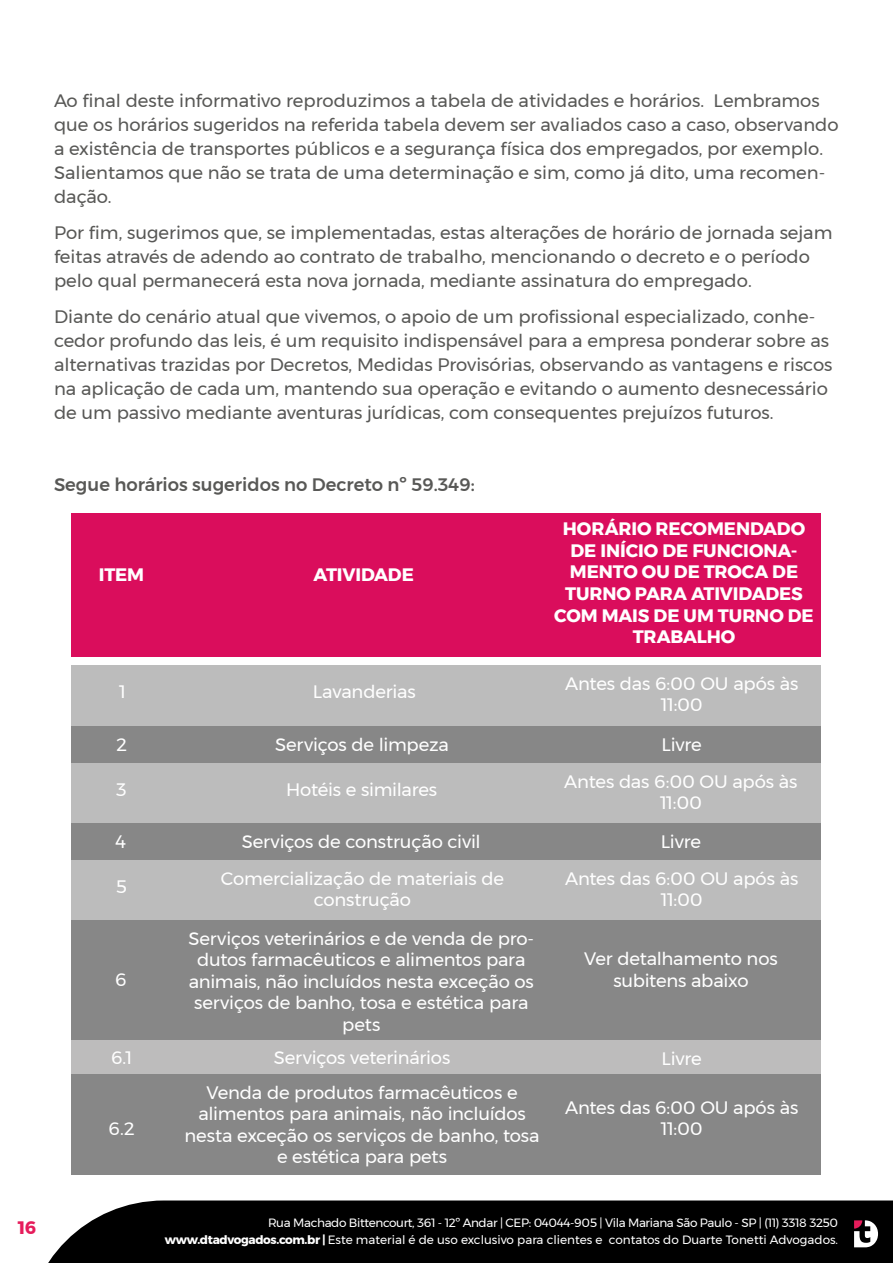
<style>
.page{position:relative;width:893px;height:1263px;background:#fff}
.page>*{position:absolute;margin:0;border:0;box-sizing:border-box;transform-origin:0 0}
.t1{font:18px/24px "Montserrat";color:#585856}
.t2{font:18px/21.6px "Montserrat";letter-spacing:-.01em;color:#fff;text-align:center}
.t3{font:700 18px/21.6px "Montserrat";letter-spacing:-.005em;color:#fff;text-align:center}
.t4{font:500 18px "Montserrat";color:#585856}
.t5{font:700 18px "Montserrat";color:#e61c5b}
.t6{font:12px/17.4px "Montserrat";letter-spacing:-.03em;color:#fff;text-align:right}
.s1{font-weight:700}
</style>
<div class="page">
<div style="left:48px;top:1200px;width:845px;height:63px;background:#000"></div>
<svg style="left:854px;top:1220px;width:24px;height:27px"></svg>
<div style="left:71px;top:665px;width:750px;height:61px;background:#bcbcbc"></div>
<div style="left:71px;top:763px;width:749px;height:60px;background:#bcbcbc"></div>
<div style="left:71px;top:823px;width:749px;height:37px;background:#878787"></div>
<div style="left:71px;top:860px;width:749px;height:60px;background:#bcbcbc"></div>
<div style="left:71px;top:513px;width:749px;height:144px;background:#da0d5c"></div>
<div style="left:71px;top:726px;width:750px;height:37px;background:#878787"></div>
<div style="left:71px;top:920px;width:749px;height:120px;background:#878787"></div>
<div style="left:71px;top:1040px;width:750px;height:37px;background:#bdbcbc"></div>
<div style="left:71px;top:1074px;width:750px;height:100px;background:#878787"></div>
<p class="t1" style="left:54px;top:89px;width:786px">Ao final deste informativo reproduzimos a tabela de atividades e horários. Lembramos que os horários sugeridos na referida tabela devem ser avaliados caso a caso, observando a existência de transportes públicos e a segurança física dos empregados, por exemplo.<br>Salientamos que não se trata de uma determinação e sim, como já dito, uma recomen&shy;dação.</p>
<p class="t1" style="left:54px;top:221px;width:780px">Por fim, sugerimos que, se implementadas, estas alterações de horário de jornada sejam feitas através de adendo ao contrato de trabalho, mencionando o decreto e o período pelo qual permanecerá esta nova jornada, mediante assinatura do empregado.</p>
<p class="t1" style="left:54px;top:305px;width:780px">Diante do cenário atual que vivemos, o apoio de um profissional especializado, conhe&shy;cedor profundo das leis, é um requisito indispensável para a empresa ponderar sobre as alternativas trazidas por Decretos, Medidas Provisórias, observando as vantagens e riscos na aplicação de cada um, mantendo sua operação e evitando o aumento desnecessário de um passivo mediante aventuras jurídicas, com consequentes prejuízos futuros.</p>
<p class="t4" style="left:54px;top:471px;width:422px">Segue horários sugeridos no Decreto nº 59.349:</p>
<p class="t3" style="left:99px;top:564px;width:47px">ITEM</p>
<p class="t3" style="left:314px;top:564px;width:102px">ATIVIDADE</p>
<p class="t3" style="left:554px;top:518px;width:261px">HORÁRIO RECOMENDADO<br>DE INÍCIO DE FUNCIONA-<br>MENTO OU DE TROCA DE<br>TURNO PARA ATIVIDADES<br>COM MAIS DE UM TURNO DE<br>TRABALHO</p>
<p class="t2" style="left:119px;top:681px;width:8px">1</p>
<p class="t2" style="left:565px;top:672px;width:235px">Antes das 6:00 OU após às<br>11:00</p>
<p class="t2" style="left:313px;top:681px;width:104px">Lavanderias</p>
<p class="t2" style="left:116px;top:733px;width:12px">2</p>
<p class="t2" style="left:275px;top:733px;width:175px">Serviços de limpeza</p>
<p class="t2" style="left:662px;top:733px;width:42px">Livre</p>
<p class="t2" style="left:116px;top:779px;width:12px">3</p>
<p class="t2" style="left:564px;top:770px;width:235px">Antes das 6:00 OU após às<br>11:00</p>
<p class="t2" style="left:286px;top:779px;width:153px">Hotéis e similares</p>
<p class="t2" style="left:116px;top:830px;width:12px">4</p>
<p class="t2" style="left:242px;top:830px;width:240px">Serviços de construção civil</p>
<p class="t2" style="left:661px;top:830px;width:42px">Livre</p>
<p class="t2" style="left:116px;top:876px;width:13px">5</p>
<p class="t2" style="left:565px;top:867px;width:235px">Antes das 6:00 OU após às<br>11:00</p>
<p class="t2" style="left:221px;top:867px;width:285px">Comercialização de materiais de construção</p>
<p class="t2" style="left:188px;top:927px;width:347px">Serviços veterinários e de venda de pro&shy;dutos farmacêuticos e alimentos para animais, não incluídos nesta exceção os serviços de banho, tosa e estética para pets</p>
<p class="t2" style="left:584px;top:947px;width:195px">Ver detalhamento nos</p>
<p class="t2" style="left:115px;top:969px;width:13px">6</p>
<p class="t2" style="left:613px;top:969px;width:137px">subitens abaixo</p>
<p class="t2" style="left:111px;top:1047px;width:23px">6.1</p>
<p class="t2" style="left:274px;top:1047px;width:178px">Serviços veterinários</p>
<p class="t2" style="left:662px;top:1047px;width:42px">Livre</p>
<p class="t2" style="left:565px;top:1096px;width:235px">Antes das 6:00 OU após às</p>
<p class="t2" style="left:109px;top:1117px;width:28px">6.2</p>
<p class="t2" style="left:661px;top:1118px;width:43px">11:00</p>
<p class="t2" style="left:185px;top:1081px;width:357px">Venda de produtos farmacêuticos e alimentos para animais, não incluídos nesta exceção os serviços de banho, tosa e estética para pets</p>
<p class="t5" style="left:18px;top:1213px;width:20px">16</p>
<p class="t6" style="left:165px;top:1214px;width:675px">Rua Machado Bittencourt, 361 - 12º Andar | CEP: 04044-905 | Vila Mariana São Paulo - SP | (11) 3318 3250 <span class="s1">www.dtadvogados.com.br |</span> Este material é de uso exclusivo para clientes e contatos do Duarte Tonetti Advogados.</p>
</div>
